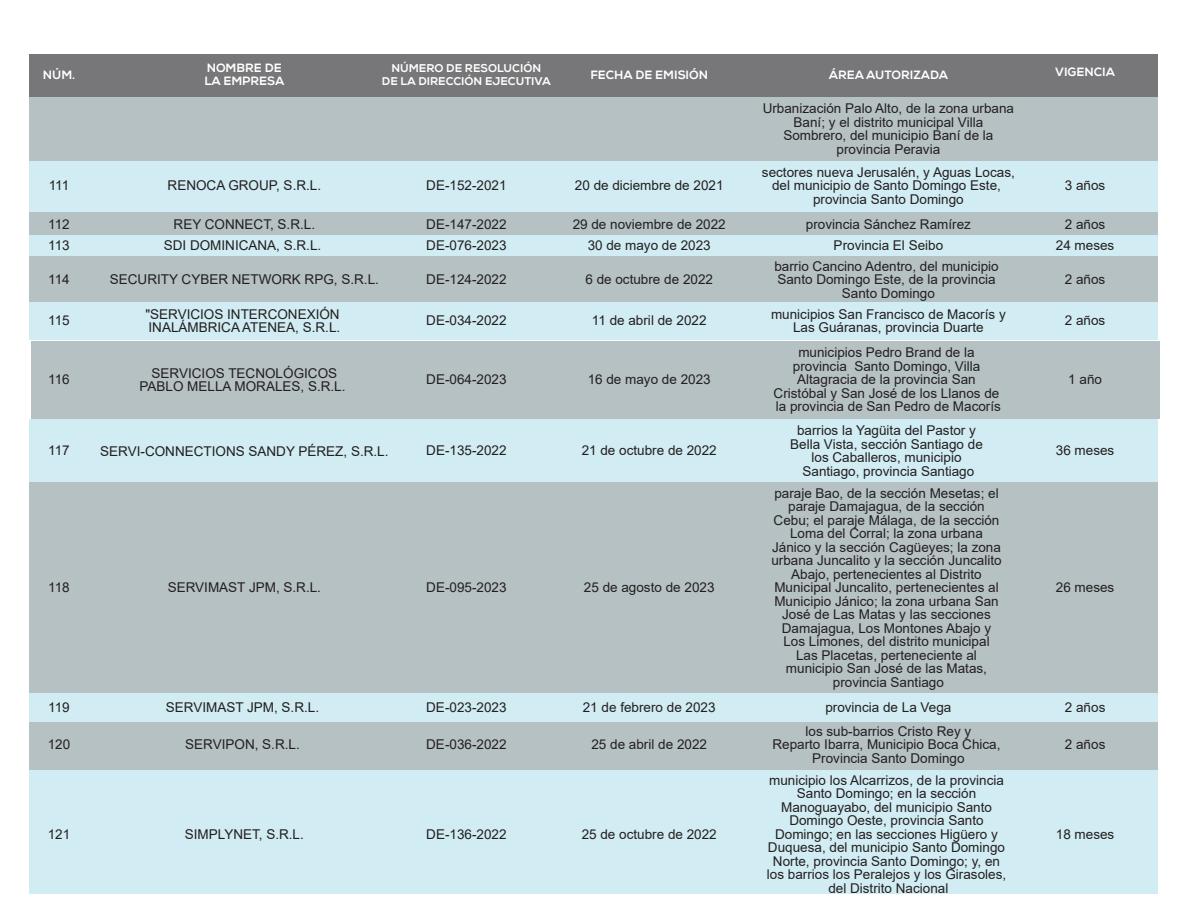
<style>
.page{position:relative;width:1188px;height:918px;background:#fff}
.page>*{position:absolute;margin:0;border:0;box-sizing:border-box;transform-origin:0 0}
.t1{font:13.5px/13.5px "Arial";color:#231f20;text-align:center}
.t2{font:800 12px "Nexa";color:#fff}
.t3{font:800 11.25px/13.5px "Nexa";color:#fff;text-align:center}
</style>
<div class="page">
<div style="left:30px;top:93px;width:1128px;height:68px;background:#b6c1c4"></div>
<div style="left:30px;top:212px;width:1128px;height:23px;background:#b6c1c4"></div>
<div style="left:30px;top:257px;width:1128px;height:45px;background:#b6c1c4"></div>
<div style="left:31px;top:341px;width:1129px;height:78px;background:#b6c1c4"></div>
<div style="left:30px;top:482px;width:1128px;height:211px;background:#b6c1c4"></div>
<div style="left:30px;top:722px;width:1128px;height:49px;background:#b6c1c4"></div>
<div style="left:30px;top:235px;width:1128px;height:21px;background:#d1ecf2"></div>
<div style="left:30px;top:302px;width:1128px;height:38px;background:#d1ecf2"></div>
<div style="left:30px;top:419px;width:1128px;height:63px;background:#d1ecf2"></div>
<div style="left:30px;top:693px;width:1128px;height:29px;background:#d1ecf2"></div>
<div style="left:30px;top:770px;width:1128px;height:124px;background:#d1ecf2"></div>
<div style="left:30px;top:161px;width:1128px;height:51px;background:#d1ecf2"></div>
<div style="left:30px;top:54px;width:1128px;height:42px;background:#777779"></div>
<p class="t2" style="left:43px;top:67px;width:34px">NÚM.</p>
<p class="t2" style="left:207px;top:60px;width:77px">NOMBRE DE</p>
<p class="t2" style="left:204px;top:74px;width:82px">LA EMPRESA</p>
<p class="t3" style="left:382px;top:61px;width:171px">NÚMERO DE RESOLUCIÓN<br>DE LA DIRECCIÓN EJECUTIVA</p>
<p class="t2" style="left:590px;top:67px;width:119px">FECHA DE EMISIÓN</p>
<p class="t2" style="left:829px;top:67px;width:121px">ÁREA AUTORIZADA</p>
<p class="t2" style="left:1055px;top:65px;width:61px">VIGENCIA</p>
<p class="t1" style="left:763px;top:102px;width:253px">Urbanización Palo Alto, de la zona urbana<br>Baní; y el distrito municipal Villa<br>Sombrero, del municipio Baní de la provincia Peravia</p>
<p class="t1" style="left:762px;top:165px;width:254px">sectores nueva Jerusalén, y Aguas Locas, del municipio de Santo Domingo Este, provincia Santo Domingo</p>
<p class="t1" style="left:774px;top:214px;width:226px;line-height:20.7px">provincia Sánchez Ramírez<br>Provincia El Seibo<br>barrio Cancino Adentro, del municipio</p>
<p class="t1" style="left:777px;top:273px;width:220px">Santo Domingo Este, de la provincia<br>Santo Domingo</p>
<p class="t1" style="left:771px;top:307px;width:236px">municipios San Francisco de Macorís y<br>Las Guáranas, provincia Duarte</p>
<p class="t1" style="left:774px;top:346px;width:229px">municipios Pedro Brand de la provincia Santo Domingo, Villa<br>Altagracia de la provincia San<br>Cristóbal y San José de los Llanos de la provincia de San Pedro de Macorís</p>
<p class="t1" style="left:790px;top:424px;width:194px">barrios la Yagüita del Pastor y<br>Bella Vista, sección Santiago de los Caballeros, municipio<br>Santiago, provincia Santiago</p>
<p class="t1" style="left:771px;top:486px;width:232px">paraje Bao, de la sección Mesetas; el paraje Damajagua, de la sección Cebu; el paraje Málaga, de la sección Loma del Corral; la zona urbana Jánico y la sección Cagüeyes; la zona urbana Juncalito y la sección Juncalito Abajo, pertenecientes al Distrito Municipal Juncalito, pertenecientes al Municipio Jánico; la zona urbana San José de Las Matas y las secciones Damajagua, Los Montones Abajo y Los Limones, del distrito municipal Las Placetas, perteneciente al municipio San José de las Matas, provincia Santiago</p>
<p class="t1" style="left:806px;top:696px;width:167px;line-height:23.2px">provincia de La Vega<br>los sub-barrios Cristo Rey y</p>
<p class="t1" style="left:772px;top:737px;width:230px">Reparto Ibarra, Municipio Boca Chica,<br>Provincia Santo Domingo</p>
<p class="t1" style="left:767px;top:773px;width:241px">municipio los Alcarrizos, de la provincia Santo Domingo; en la sección Manoguayabo, del municipio Santo Domingo Oeste, provincia Santo Domingo; en las secciones Higüero y Duquesa, del municipio Santo Domingo Norte, provincia Santo Domingo; y, en los barrios los Peralejos y los Girasoles, del Distrito Nacional</p>
<p class="t1" style="left:168px;top:179px;width:155px">RENOCA GROUP, S.R.L.</p>
<p class="t1" style="left:426px;top:179px;width:82px">DE-152-2021</p>
<p class="t1" style="left:575px;top:179px;width:150px">20 de diciembre de 2021</p>
<p class="t1" style="left:174px;top:218px;width:143px">REY CONNECT, S.R.L.</p>
<p class="t1" style="left:426px;top:218px;width:82px">DE-147-2022</p>
<p class="t1" style="left:573px;top:218px;width:155px">29 de noviembre de 2022</p>
<p class="t1" style="left:164px;top:239px;width:159px">SDI DOMINICANA, S.R.L.</p>
<p class="t1" style="left:426px;top:239px;width:82px">DE-076-2023</p>
<p class="t1" style="left:588px;top:239px;width:125px">30 de mayo de 2023</p>
<p class="t1" style="left:110px;top:273px;width:271px">SECURITY CYBER NETWORK RPG, S.R.L.</p>
<p class="t1" style="left:426px;top:273px;width:82px">DE-124-2022</p>
<p class="t1" style="left:585px;top:273px;width:129px">6 de octubre de 2022</p>
<p class="t1" style="left:145px;top:307px;width:196px;text-align:left">"SERVICIOS INTERCONEXIÓN<br>INALÁMBRICA ATENEA, S.R.L.</p>
<p class="t1" style="left:426px;top:314px;width:82px">DE-034-2022</p>
<p class="t1" style="left:592px;top:314px;width:116px">11 de abril de 2022</p>
<p class="t1" style="left:139px;top:366px;width:208px">SERVICIOS TECNOLÓGICOS<br>PABLO MELLA MORALES, S.R.L.</p>
<p class="t1" style="left:426px;top:373px;width:82px">DE-064-2023</p>
<p class="t1" style="left:588px;top:373px;width:125px">16 de mayo de 2023</p>
<p class="t1" style="left:49px;top:179px;width:22px">111</p>
<p class="t1" style="left:48px;top:214px;width:23px;line-height:20.9px;text-align:left">112<br>113</p>
<p class="t1" style="left:48px;top:273px;width:23px">114</p>
<p class="t1" style="left:48px;top:314px;width:23px">115</p>
<p class="t1" style="left:1065px;top:179px;width:42px">3 años</p>
<p class="t1" style="left:1065px;top:218px;width:42px">2 años</p>
<p class="t1" style="left:1056px;top:239px;width:60px">24 meses</p>
<p class="t1" style="left:1065px;top:273px;width:42px">2 años</p>
<p class="t1" style="left:1065px;top:314px;width:42px">2 años</p>
<p class="t1" style="left:48px;top:373px;width:23px">116</p>
<p class="t1" style="left:1068px;top:373px;width:35px">1 año</p>
<p class="t1" style="left:100px;top:444px;width:290px">SERVI-CONNECTIONS SANDY PÉREZ, S.R.L.</p>
<p class="t1" style="left:426px;top:444px;width:82px">DE-135-2022</p>
<p class="t1" style="left:582px;top:444px;width:137px">21 de octubre de 2022</p>
<p class="t1" style="left:48px;top:444px;width:23px">117</p>
<p class="t1" style="left:1056px;top:444px;width:60px">36 meses</p>
<p class="t1" style="left:168px;top:581px;width:155px">SERVIMAST JPM, S.R.L.</p>
<p class="t1" style="left:426px;top:581px;width:82px">DE-095-2023</p>
<p class="t1" style="left:584px;top:581px;width:132px">25 de agosto de 2023</p>
<p class="t1" style="left:48px;top:581px;width:23px">118</p>
<p class="t1" style="left:1056px;top:581px;width:60px">26 meses</p>
<p class="t1" style="left:166px;top:701px;width:155px">SERVIMAST JPM, S.R.L.</p>
<p class="t1" style="left:426px;top:701px;width:82px">DE-023-2023</p>
<p class="t1" style="left:583px;top:701px;width:134px">21 de febrero de 2023</p>
<p class="t1" style="left:185px;top:737px;width:116px">SERVIPON, S.R.L.</p>
<p class="t1" style="left:426px;top:737px;width:82px">DE-036-2022</p>
<p class="t1" style="left:591px;top:737px;width:117px">25 de abril de 2022</p>
<p class="t1" style="left:48px;top:701px;width:23px">119</p>
<p class="t1" style="left:48px;top:737px;width:24px">120</p>
<p class="t1" style="left:1065px;top:701px;width:42px">2 años</p>
<p class="t1" style="left:1065px;top:737px;width:42px">2 años</p>
<p class="t1" style="left:185px;top:827px;width:121px">SIMPLYNET, S.R.L.</p>
<p class="t1" style="left:426px;top:827px;width:82px">DE-136-2022</p>
<p class="t1" style="left:48px;top:827px;width:24px">121</p>
<p class="t1" style="left:582px;top:827px;width:137px">25 de octubre de 2022</p>
<p class="t1" style="left:1056px;top:827px;width:60px">18 meses</p>
</div>
